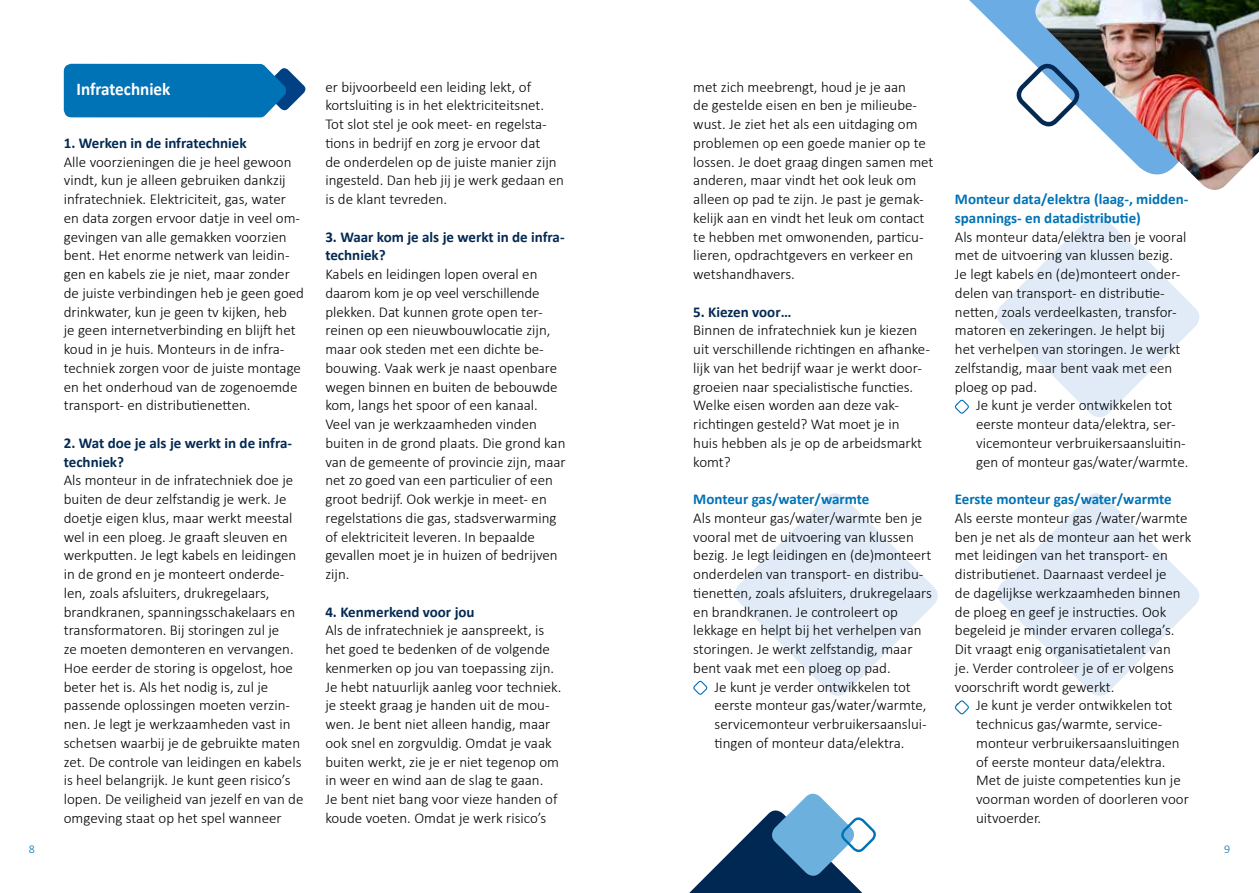
<style>
.page{position:relative;width:1259px;height:893px;background:#fff}
.page>*{position:absolute;margin:0;border:0;box-sizing:border-box;transform-origin:0 0}
.t1{font:700 18px "Calibri";color:#fff;scale:.95 1}
.t2{font:300 15px/18.8px "Calibri";color:#000}
.t3{font:700 15px/18.8px "Calibri";color:#042952}
.t4{font:700 15px/18.8px "Calibri";color:#0072b6}
.t5{font:300 12px "Calibri";color:#0072b6}
.s1{color:#0072b6}
</style>
<div class="page">
<svg style="left:997px;top:493px;width:203px;height:203px;fill:#e0ebf7"></svg>
<svg style="left:735px;top:493px;width:203px;height:203px;fill:#e0ebf7"></svg>
<svg style="left:997px;top:215px;width:203px;height:202px;fill:#e0ebf7"></svg>
<svg style="left:969px;top:0;width:61px;height:58px;fill:#6cace4"></svg>
<svg style="left:64px;top:64px;width:242px;height:53px;background:#1279b8"></svg>
<svg style="left:954px;top:700px;width:15px;height:15px"></svg>
<svg style="left:693px;top:680px;width:14px;height:15px"></svg>
<svg style="left:954px;top:399px;width:15px;height:15px"></svg>
<img style="left:1030px;top:0;width:229px;height:190px">
<svg style="left:1016px;top:58px;width:65px;height:70px"></svg>
<svg style="left:689px;top:793px;width:187px;height:100px"></svg>
<p class="t1" style="left:77px;top:78px;width:100px">Infratechniek</p>
<p class="t3" style="left:64px;top:133px;width:184px">1. Werken in de infratechniek</p>
<p class="t2" style="left:64px;top:152px;width:242px">Alle voorzieningen die je heel gewoon vindt, kun je alleen gebruiken dankzij infratechniek. Elektriciteit, gas, water en data zorgen ervoor datje in veel om&shy;gevingen van alle gemakken voorzien bent. Het enorme netwerk van leidin&shy;gen en kabels zie je niet, maar zonder de juiste verbindingen heb je geen goed drinkwater, kun je geen tv kijken, heb<br>je geen internetverbinding en blijft het koud in je huis. Monteurs in de infra&shy;techniek zorgen voor de juiste montage en het onderhoud van de zogenoemde transport- en distributienetten.</p>
<p class="t3" style="left:64px;top:433px;width:230px">2. Wat doe je als je werkt in de infra&shy;techniek?</p>
<p class="t2" style="left:64px;top:471px;width:241px">Als monteur in de infratechniek doe je buiten de deur zelfstandig je werk. Je doetje eigen klus, maar werkt meestal wel in een ploeg. Je graaft sleuven en werkputten. Je legt kabels en leidingen in de grond en je monteert onderde&shy;len, zoals afsluiters, drukregelaars, brandkranen, spanningsschakelaars en transformatoren. Bij storingen zul je<br>ze moeten demonteren en vervangen.<br>Hoe eerder de storing is opgelost, hoe beter het is. Als het nodig is, zul je passende oplossingen moeten verzin&shy;nen. Je legt je werkzaamheden vast in schetsen waarbij je de gebruikte maten zet. De controle van leidingen en kabels is heel belangrijk. Je kunt geen risico’s lopen. De veiligheid van jezelf en van de omgeving staat op het spel wanneer</p>
<p class="t2" style="left:325px;top:77px;width:240px">er bijvoorbeeld een leiding lekt, of kortsluiting is in het elektriciteitsnet.<br>Tot slot stel je ook meet- en regelsta&shy;tions in bedrijf en zorg je ervoor dat<br>de onderdelen op de juiste manier zijn ingesteld. Dan heb jij je werk gedaan en is de klant tevreden.</p>
<p class="t3" style="left:325px;top:227px;width:241px">3. Waar kom je als je werkt in de infra&shy;techniek?</p>
<p class="t2" style="left:325px;top:265px;width:242px">Kabels en leidingen lopen overal en daarom kom je op veel verschillende plekken. Dat kunnen grote open ter&shy;reinen op een nieuwbouwlocatie zijn, maar ook steden met een dichte be&shy;bouwing. Vaak werk je naast openbare wegen binnen en buiten de bebouwde kom, langs het spoor of een kanaal.<br>Veel van je werkzaamheden vinden buiten in de grond plaats. Die grond kan van de gemeente of provincie zijn, maar net zo goed van een particulier of een groot bedrijf. Ook werkje in meet- en regelstations die gas, stadsverwarming of elektriciteit leveren. In bepaalde gevallen moet je in huizen of bedrijven zijn.</p>
<p class="t3" style="left:325px;top:602px;width:151px">4. Kenmerkend voor jou</p>
<p class="t2" style="left:325px;top:621px;width:238px">Als de infratechniek je aanspreekt, is het goed te bedenken of de volgende kenmerken op jou van toepassing zijn.<br>Je hebt natuurlijk aanleg voor techniek. je steekt graag je handen uit de mou&shy;wen. Je bent niet alleen handig, maar ook snel en zorgvuldig. Omdat je vaak buiten werkt, zie je er niet tegenop om in weer en wind aan de slag te gaan.<br>Je bent niet bang voor vieze handen of koude voeten. Omdat je werk risico’s</p>
<p class="t2" style="left:693px;top:77px;width:242px">met zich meebrengt, houd je je aan<br>de gestelde eisen en ben je milieube&shy;wust. Je ziet het als een uitdaging om problemen op een goede manier op te lossen. Je doet graag dingen samen met anderen, maar vindt het ook leuk om alleen op pad te zijn. Je past je gemak&shy;kelijk aan en vindt het leuk om contact te hebben met omwonenden, particu&shy;lieren, opdrachtgevers en verkeer en wetshandhavers.</p>
<p class="t3" style="left:693px;top:302px;width:100px">5. Kiezen voor…</p>
<p class="t2" style="left:693px;top:321px;width:238px">Binnen de infratechniek kun je kiezen uit verschillende richtingen en afhanke&shy;lijk van het bedrijf waar je werkt door&shy;groeien naar specialistische functies.<br>Welke eisen worden aan deze vak&shy;richtingen gesteld? Wat moet je in<br>huis hebben als je op de arbeidsmarkt komt?</p>
<p class="t4" style="left:693px;top:490px;width:178px">Monteur gas/water/warmte</p>
<p class="t2" style="left:693px;top:508px;width:240px">Als monteur gas/water/warmte ben je vooral met de uitvoering van klussen bezig. Je legt leidingen en (de)monteert onderdelen van transport- en distribu&shy;tienetten, zoals afsluiters, drukregelaars en brandkranen. Je controleert op lekkage en helpt bij het verhelpen van storingen. Je werkt zelfstandig, maar bent vaak met een ploeg op pad.</p>
<p class="t2" style="left:714px;top:677px;width:214px;text-indent:-21px"><span class="s1">•</span> Je kunt je verder ontwikkelen tot eerste monteur gas/water/warmte, servicemonteur verbruikersaanslui&shy;tingen of monteur data/elektra.</p>
<p class="t4" style="left:955px;top:190px;width:235px">Monteur data/elektra (laag-, midden&shy;spannings- en datadistributie)</p>
<p class="t2" style="left:955px;top:227px;width:233px">Als monteur data/elektra ben je vooral met de uitvoering van klussen bezig.<br>Je legt kabels en (de)monteert onder&shy;delen van transport- en distributie&shy;netten, zoals verdeelkasten, transfor&shy;matoren en zekeringen. Je helpt bij het verhelpen van storingen. Je werkt zelfstandig, maar bent vaak met een ploeg op pad.</p>
<p class="t2" style="left:976px;top:396px;width:214px;text-indent:-21px"><span class="s1">•</span> Je kunt je verder ontwikkelen tot eerste monteur data/elektra, ser&shy;vicemonteur verbruikersaansluitin&shy;gen of monteur gas/water/warmte.</p>
<p class="t4" style="left:955px;top:490px;width:218px">Eerste monteur gas/water/warmte</p>
<p class="t2" style="left:955px;top:508px;width:238px">Als eerste monteur gas /water/warmte ben je net als de monteur aan het werk met leidingen van het transport- en distributienet. Daarnaast verdeel je<br>de dagelijkse werkzaamheden binnen de ploeg en geef je instructies. Ook begeleid je minder ervaren collega’s.<br>Dit vraagt enig organisatietalent van<br>je. Verder controleer je of er volgens voorschrift wordt gewerkt.</p>
<p class="t2" style="left:976px;top:696px;width:214px;text-indent:-21px"><span class="s1">•</span> Je kunt je verder ontwikkelen tot technicus gas/warmte, service&shy;monteur verbruikersaansluitingen of eerste monteur data/elektra.<br>Met de juiste competenties kun je voorman worden of doorleren voor uitvoerder.</p>
<p class="t5" style="left:29px;top:842px;width:8px">8</p>
<p class="t5" style="left:1224px;top:842px;width:8px">9</p>
</div>
